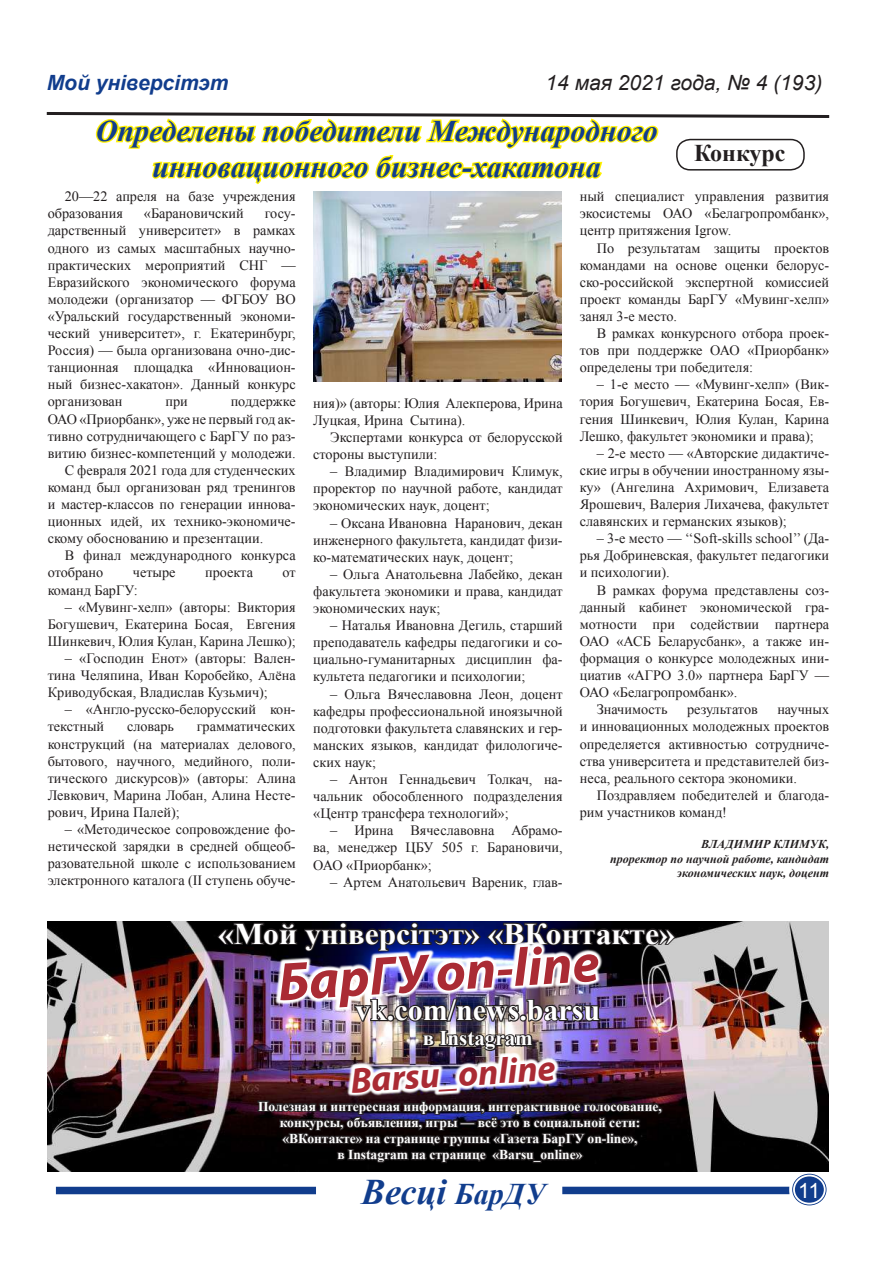
<style>
.page{position:relative;width:893px;height:1263px;background:#fff}
.page>*{position:absolute;margin:0;border:0;box-sizing:border-box;transform-origin:0 0}
.t1{font:italic 700 54px "Myriad Pro";color:#aa2b34}
.t2{font:italic 700 36px "Myriad Pro";color:#aa2b34}
.t3{font:italic 700 36px "Times New Roman";color:#113d8d}
.t4{font:italic 700 30px/36px "Times New Roman";color:#113d8d;text-align:center}
.t5{font:700 30px "Times New Roman";color:#fff;scale:1.05 1}
.t6{font:700 30px "Times New Roman";color:#fff}
.t7{font:700 24px "Times New Roman";color:#231f20}
.t8{font:italic 21px "Arial";color:#231f20}
.t9{font:italic 700 21px "Arial";color:#113d8d}
.t10{font:700 21px "Times New Roman";color:#fff}
.t11{font:21px "Arial";color:#fff}
.t12{font:14.25px/17.1px "Times New Roman";color:#231f20;text-align:justify}
.t13{font:700 13.5px/16.2px "Times New Roman";color:#fff;text-align:center}
.t14{font:italic 700 12px/14.4px "Times New Roman";color:#231f20;text-align:right}
.s1{font-size:30px}
</style>
<div class="page">
<div style="left:56px;top:1187px;width:260px;height:7px;background:#113d8d"></div>
<div style="left:562px;top:1187px;width:227px;height:7px;background:#113d8d"></div>
<svg style="left:792px;top:1174px;width:34px;height:31px"></svg>
<div style="left:789px;top:1171px;width:40px;height:37px;border:2px solid #fff;border-radius:50%"></div>
<div style="left:793px;top:1174px;width:33px;height:30px;border:2px solid #fff;border-radius:50%"></div>
<img style="left:47px;top:921px;width:782px;height:250px">
<img style="left:215px;top:921px;width:462px;height:251px">
<svg style="left:46px;top:112px;width:784px;height:73px"></svg>
<img style="left:313px;top:191px;width:248px;height:190px">
<h3 class="t9" style="left:47px;top:69px;width:183px">Мой універсітэт</h3>
<h3 class="t8" style="left:546px;top:69px;width:278px">14 мая 2021 года, № 4 (193)</h3>
<h3 class="t4" style="left:96px;top:112px;width:563px">Определены победители Международного инновационного бизнес-хакатона</h3>
<p class="t12" style="left:48px;top:188px;width:249px;text-indent:17px">20—22 апреля на базе учреждения образования</p>
<h3 class="t7" style="left:694px;top:136px;width:93px">Конкурс</h3>
<p class="t12" style="left:580px;top:188px;width:251px">ный специалист управления развития экосистемы ОАО «Белагропромбанк», центр притяжения Igrow.</p>
<p class="t12" style="left:580px;top:239px;width:251px;text-indent:17px">По результатам защиты проектов командами на основе оценки белорус&shy;ско-российской экспертной комиссией проект команды БарГУ «Мувинг-хелп» занял 3-е место.</p>
<p class="t12" style="left:580px;top:324px;width:251px;text-indent:17px">В рамках конкурсного отбора проек&shy;тов при поддержке ОАО «Приорбанк» определены три победителя:</p>
<p class="t12" style="left:580px;top:376px;width:251px;text-indent:17px">– 1-е место — «Мувинг-хелп» (Вик&shy;тория Богушевич, Екатерина Босая, Ев&shy;гения Шинкевич, Юлия Кулан, Карина Лешко, факультет экономики и права);</p>
<p class="t12" style="left:580px;top:444px;width:251px;text-indent:17px">– 2-е место — «Авторские дидактиче&shy;ские игры в обучении иностранному язы&shy;ку» (Ангелина Ахримович, Елизавета Ярошевич, Валерия Лихачева, факультет славянских и германских языков);</p>
<p class="t12" style="left:580px;top:530px;width:251px;text-indent:17px">– 3-е место — ‘‘Soft-skills school’’ (Да&shy;рья Добриневская, факультет педагогики и психологии).</p>
<p class="t12" style="left:597px;top:581px;width:234px">В рамках форума представлены соз-</p>
<p class="t12" style="left:580px;top:598px;width:251px">данный кабинет экономической гра-</p>
<p class="t12" style="left:580px;top:615px;width:251px">мотности при содействии партнера</p>
<p class="t12" style="left:580px;top:632px;width:251px">ОАО «АСБ Беларусбанк», а также ин-</p>
<p class="t12" style="left:580px;top:649px;width:251px">формация о конкурсе молодежных ини-</p>
<p class="t12" style="left:580px;top:666px;width:251px">циатив «АГРО 3.0» партнера БарГУ —</p>
<p class="t12" style="left:580px;top:684px;width:159px">ОАО «Белагропромбанк».</p>
<p class="t12" style="left:597px;top:701px;width:72px">Значимость</p>
<p class="t12" style="left:687px;top:701px;width:72px">результатов</p>
<p class="t12" style="left:144px;top:205px;width:101px">«Барановичский</p>
<p class="t12" style="left:48px;top:205px;width:249px;text-indent:217px">госу&shy;дарственный университет» в рамках одного из самых масштабных научно&shy;практических мероприятий СНГ — Евразийского экономического форума молодежи (организатор — ФГБОУ ВО «Уральский государственный экономи&shy;ческий университет», г. Екатеринбург, Россия) — была организована очно-дис&shy;танционная площадка «Инновацион&shy;ный бизнес-хакатон». Данный конкурс организован</p>
<p class="t12" style="left:313px;top:394px;width:251px">ния)» (авторы: Юлия Алекперова, Ирина<br>Луцкая, Ирина Сытина).</p>
<p class="t12" style="left:313px;top:428px;width:251px;text-indent:17px">Экспертами конкурса от белорусской стороны выступили:</p>
<p class="t12" style="left:313px;top:463px;width:251px;text-indent:17px">– Владимир Владимирович Климук, проректор по научной работе, кандидат экономических наук, доцент;</p>
<p class="t12" style="left:313px;top:514px;width:251px;text-indent:17px">– Оксана Ивановна Наранович, декан инженерного факультета, кандидат физи&shy;ко-математических наук, доцент;</p>
<p class="t12" style="left:313px;top:565px;width:251px;text-indent:17px">– Ольга Анатольевна Лабейко, декан факультета экономики и права, кандидат экономических наук;</p>
<p class="t12" style="left:313px;top:617px;width:251px;text-indent:17px">– Наталья Ивановна Дегиль, старший преподаватель кафедры педагогики и со&shy;циально-гуманитарных дисциплин фа&shy;культета педагогики и психологии;</p>
<p class="t12" style="left:313px;top:685px;width:251px;text-indent:17px">– Ольга Вячеславовна Леон, доцент кафедры профессиональной иноязычной подготовки факультета славянских и гер&shy;манских языков, кандидат филологиче&shy;ских наук;</p>
<p class="t12" style="left:313px;top:770px;width:251px;text-indent:17px">– Антон Геннадьевич Толкач, на&shy;чальник обособленного подразделения «Центр трансфера технологий»;</p>
<p class="t12" style="left:313px;top:822px;width:251px;text-indent:17px">– Ирина Вячеславовна Абрамо&shy;ва, менеджер ЦБУ 505 г. Барановичи, ОАО «Приорбанк»;</p>
<p class="t12" style="left:330px;top:873px;width:234px">– Артем Анатольевич Вареник, глав-</p>
<p class="t12" style="left:165px;top:393px;width:24px">при</p>
<p class="t12" style="left:231px;top:393px;width:67px">поддержке</p>
<p class="t12" style="left:48px;top:410px;width:249px">ОАО «Приорбанк», уже не первый год ак-</p>
<p class="t12" style="left:48px;top:427px;width:249px">тивно сотрудничающего с БарГУ по раз-</p>
<p class="t12" style="left:48px;top:444px;width:249px">витию бизнес-компетенций у молодежи.</p>
<p class="t12" style="left:65px;top:461px;width:232px">С февраля 2021 года для студенческих</p>
<p class="t12" style="left:48px;top:478px;width:249px">команд был организован ряд тренингов</p>
<p class="t12" style="left:48px;top:495px;width:249px">и мастер-классов по генерации иннова-</p>
<p class="t12" style="left:48px;top:513px;width:249px">ционных идей, их технико-экономиче-</p>
<p class="t12" style="left:48px;top:530px;width:217px">скому обоснованию и презентации.</p>
<p class="t12" style="left:65px;top:547px;width:232px">В финал международного конкурса</p>
<p class="t12" style="left:48px;top:564px;width:57px">отобрано</p>
<p class="t12" style="left:133px;top:564px;width:44px">четыре</p>
<p class="t12" style="left:205px;top:564px;width:49px">проекта</p>
<p class="t12" style="left:283px;top:564px;width:15px">от</p>
<p class="t12" style="left:48px;top:581px;width:92px">команд БарГУ:</p>
<p class="t12" style="left:48px;top:598px;width:249px;text-indent:17px">– «Мувинг-хелп» (авторы: Виктория Богушевич, Екатерина Босая, Евгения Шинкевич, Юлия Кулан, Карина Лешко);</p>
<p class="t12" style="left:48px;top:649px;width:249px;text-indent:17px">– «Господин Енот» (авторы: Вален&shy;тина Челяпина, Иван Коробейко, Алёна Криводубская, Владислав Кузьмич);</p>
<p class="t12" style="left:48px;top:701px;width:249px;text-indent:17px">– «Англо-русско-белорусский кон&shy;текстный</p>
<p class="t12" style="left:580px;top:701px;width:251px;text-indent:198px">научных и инновационных молодежных проектов определяется активностью сотрудниче&shy;ства университета и представителей биз&shy;неса, реального сектора экономики.</p>
<p class="t12" style="left:580px;top:786px;width:251px;text-indent:17px">Поздравляем победителей и благода&shy;рим участников команд!</p>
<p class="t14" style="left:610px;top:837px;width:220px">ВЛАДИМИР КЛИМУК,<br>проректор по научной работе, кандидат экономических наук, доцент</p>
<p class="t12" style="left:48px;top:718px;width:249px;text-indent:149px">грамматических конструкций (на материалах делового, бытового, научного, медийного, поли&shy;тического дискурсов)» (авторы: Алина Левкович, Марина Лобан, Алина Несте&shy;рович, Ирина Палей);</p>
<p class="t12" style="left:48px;top:820px;width:249px;text-indent:17px">– «Методическое сопровождение фо&shy;нетической зарядки в средней общеоб&shy;разовательной школе с использованием электронного каталога (II ступень обуче-</p>
<p class="t12" style="left:127px;top:718px;width:49px">словарь</p>
<h3 class="t5" style="left:218px;top:913px;width:436px">«Мой універсітэт» «ВКонтакте»</h3>
<h1 class="t1" style="left:276px;top:945px;width:323px;rotate:-3deg">БарГУ on-line</h1>
<h3 class="t6" style="left:355px;top:989px;width:247px">vk.com/news.barsu</h3>
<h3 class="t10" style="left:423px;top:1024px;width:111px">в Instagram</h3>
<h2 class="t2" style="left:349px;top:1058px;width:207px;rotate:-4deg">Barsu_online</h2>
<p class="t13" style="left:258px;top:1097px;width:405px">Полезная и интересная информация, интерактивное голосование, конкурсы, объявления, игры — всё это в социальной сети: «ВКонтакте» на странице группы «Газета БарГУ on-line»,<br>в Instagram на странице «Barsu_online»</p>
<h2 class="t3" style="left:361px;top:1167px;width:186px">Весці <span class="s1">БарДУ</span></h2>
<h3 class="t11" style="left:798px;top:1176px;width:23px">11</h3>
</div>
